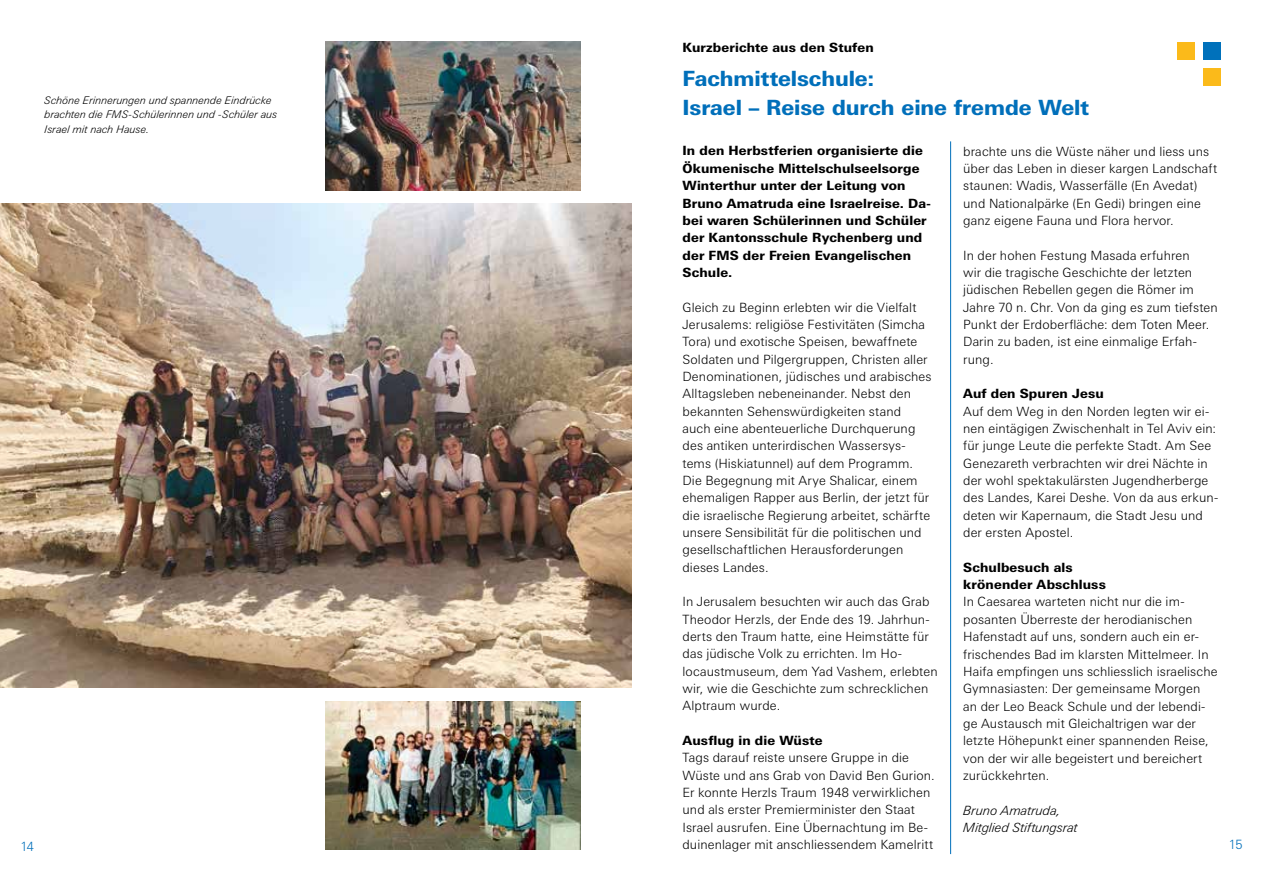
<style>
.page{position:relative;width:1263px;height:893px;background:#fff}
.page>*{position:absolute;margin:0;border:0;box-sizing:border-box;transform-origin:0 0}
.t1{font:800 21px/28.5px "Linotype Univers Basic";letter-spacing:-.005em;color:#006fba}
.t2{font:300 12.75px/17.4px "Linotype Univers Basic";letter-spacing:.01em;color:#000}
.t3{font:800 12.75px/17.4px "Linotype Univers Basic";letter-spacing:.01em;color:#000}
.t4{font:italic 300 12.75px/17.4px "Linotype Univers Basic";letter-spacing:.005em;color:#000}
.t5{font:300 12.75px "Linotype Univers Basic";color:#006fba}
.t6{font:italic 300 10.5px/14.7px "Linotype Univers Basic";letter-spacing:.01em;color:#000}
</style>
<div class="page">
<div style="left:1178px;top:43px;width:17px;height:17px;background:#fbba1a"></div>
<div style="left:1203px;top:68px;width:17px;height:17px;background:#fbba1a"></div>
<div style="left:1203px;top:43px;width:17px;height:17px;background:#0071bb"></div>
<img style="left:0;top:204px;width:631px;height:483px">
<img style="left:325px;top:42px;width:255px;height:149px">
<img style="left:325px;top:701px;width:255px;height:149px">
<hr style="left:950px;top:141px;width:1px;height:713px;background:#006fba">
<p class="t6" style="left:45px;top:92px;width:234px">Schöne Erinnerungen und spannende Eindrücke brachten die FMS-Schülerinnen und -Schüler aus<br>Israel mit nach Hause.</p>
<p class="t3" style="left:682px;top:38px;width:193px">Kurzberichte aus den Stufen</p>
<h1 class="t1" style="left:682px;top:64px;width:408px">Fachmittelschule:<br>Israel – Reise durch eine fremde Welt</h1>
<p class="t3" style="left:682px;top:142px;width:250px">In den Herbstferien organisierte die<br>Ökumenische Mittelschulseelsorge<br>Winterthur unter der Leitung von<br>Bruno Amatruda eine Israelreise. Da&shy;bei waren Schülerinnen und Schüler der Kantonsschule Rychenberg und der FMS der Freien Evangelischen<br>Schule.</p>
<p class="t2" style="left:682px;top:298px;width:251px">Gleich zu Beginn erlebten wir die Vielfalt Jerusalems: religiöse Festivitäten (Simcha Tora) und exotische Speisen, bewaffnete Soldaten und Pilgergruppen, Christen aller Denominationen, jüdisches und arabisches Alltagsleben nebeneinander. Nebst den bekannten Sehenswürdigkeiten stand auch eine abenteuerliche Durchquerung des antiken unterirdischen Wassersys&shy;tems (Hiskiatunnel) auf dem Programm.<br>Die Begegnung mit Arye Shalicar, einem ehemaligen Rapper aus Berlin, der jetzt für die israelische Regierung arbeitet, schärfte unsere Sensibilität für die politischen und gesellschaftlichen Herausforderungen dieses Landes.</p>
<p class="t2" style="left:682px;top:593px;width:257px">In Jerusalem besuchten wir auch das Grab Theodor Herzls, der Ende des 19. Jahrhun&shy;derts den Traum hatte, eine Heimstätte für das jüdische Volk zu errichten. Im Ho&shy;locaustmuseum, dem Yad Vashem, erlebten wir, wie die Geschichte zum schrecklichen Alptraum wurde.</p>
<p class="t3" style="left:682px;top:732px;width:142px">Ausflug in die Wüste</p>
<p class="t2" style="left:682px;top:749px;width:254px">Tags darauf reiste unsere Gruppe in die Wüste und ans Grab von David Ben Gurion.<br>Er konnte Herzls Traum 1948 verwirklichen und als erster Premierminister den Staat Israel ausrufen. Eine Übernachtung im Be&shy;duinenlager mit anschliessendem Kamelritt</p>
<p class="t2" style="left:963px;top:142px;width:255px">brachte uns die Wüste näher und liess uns über das Leben in dieser kargen Landschaft staunen: Wadis, Wasserfälle (En Avedat) und Nationalpärke (En Gedi) bringen eine ganz eigene Fauna und Flora hervor.</p>
<p class="t2" style="left:963px;top:246px;width:256px">In der hohen Festung Masada erfuhren<br>wir die tragische Geschichte der letzten jüdischen Rebellen gegen die Römer im Jahre 70 n. Chr. Von da ging es zum tiefsten Punkt der Erdoberfläche: dem Toten Meer.<br>Darin zu baden, ist eine einmalige Erfah&shy;rung.</p>
<p class="t3" style="left:963px;top:385px;width:142px">Auf den Spuren Jesu</p>
<p class="t2" style="left:963px;top:402px;width:257px">Auf dem Weg in den Norden legten wir ei&shy;nen eintägigen Zwischenhalt in Tel Aviv ein: für junge Leute die perfekte Stadt. Am See Genezareth verbrachten wir drei Nächte in der wohl spektakulärsten Jugendherberge des Landes, Karei Deshe. Von da aus erkun&shy;deten wir Kapernaum, die Stadt Jesu und der ersten Apostel.</p>
<p class="t3" style="left:963px;top:558px;width:144px">Schulbesuch als krönender Abschluss</p>
<p class="t2" style="left:963px;top:593px;width:256px">In Caesarea warteten nicht nur die im&shy;posanten Überreste der herodianischen Hafenstadt auf uns, sondern auch ein er&shy;frischendes Bad im klarsten Mittelmeer. In Haifa empfingen uns schliesslich israelische Gymnasiasten: Der gemeinsame Morgen<br>an der Leo Beack Schule und der lebendi&shy;ge Austausch mit Gleichaltrigen war der letzte Höhepunkt einer spannenden Reise, von der wir alle begeistert und bereichert zurückkehrten.</p>
<p class="t4" style="left:963px;top:801px;width:116px">Bruno Amatruda,<br>Mitglied Stiftungsrat</p>
<p class="t5" style="left:20px;top:839px;width:15px">14</p>
<p class="t5" style="left:1229px;top:837px;width:15px">15</p>
</div>
